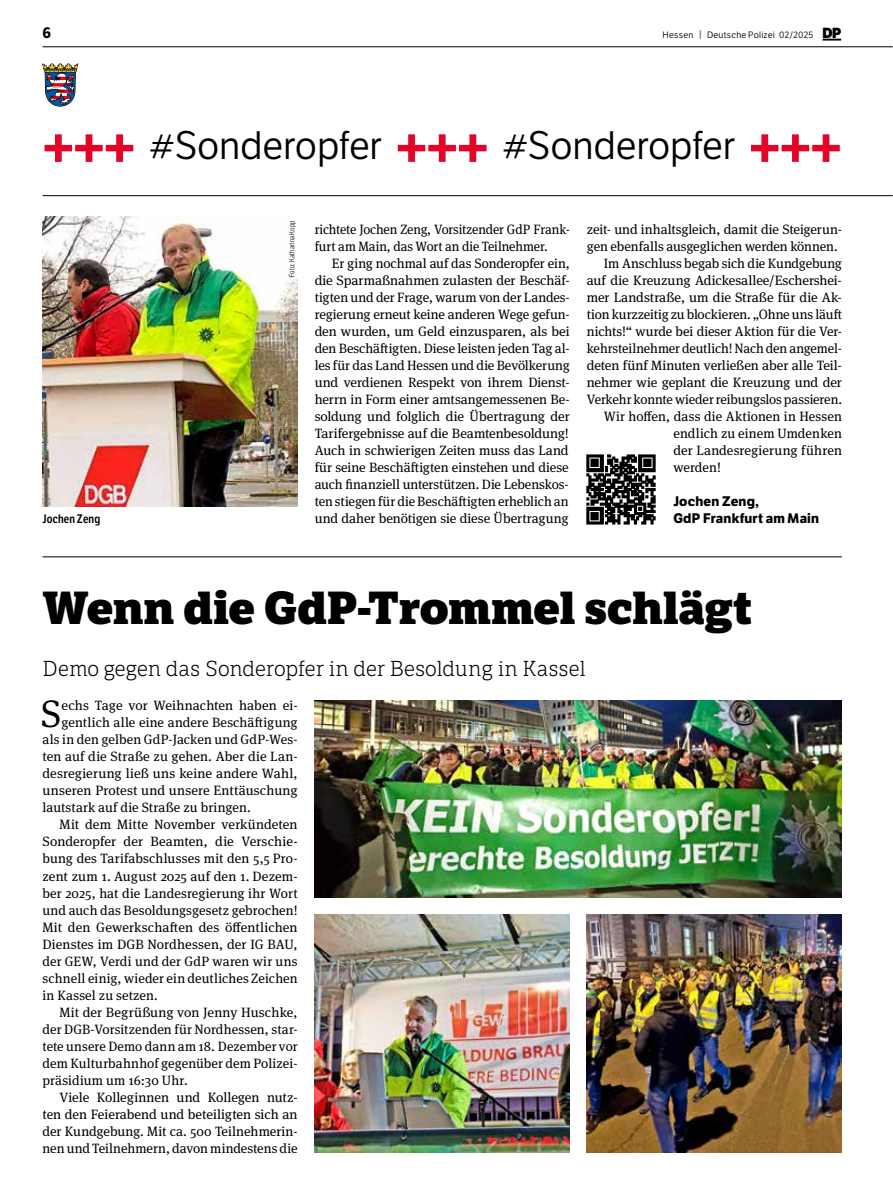
<style>
.page{position:relative;width:893px;height:1191px;background:#fff}
.page>*{position:absolute;margin:0;border:0;box-sizing:border-box;transform-origin:0 0}
.t1{font:800 45px "LFT Etica Sheriff";letter-spacing:-.005em;color:#000}
.t2{font:38.7px "LFT Etica Bk";letter-spacing:-.005em;color:#000}
.t3{font:38.25px "Meta Serif Pro";color:#000}
.t4{font:300 21px "LFT Etica Sheriff";letter-spacing:-.01em;color:#000}
.t5{font:700 15px "LFT Etica";color:#000}
.t6{font:13.5px/17px "Meta Serif Pro";color:#000}
.t7{font:700 13.5px "LFT Etica";letter-spacing:.02em;color:#000}
.t8{font:600 12px "LFT Etica Condensed";letter-spacing:.02em;color:#000}
.t9{font:9px "LFT Etica Bk";letter-spacing:.025em;color:#000}
.t10{font:300 7.5px "LFT Etica Condensed";letter-spacing:.02em;color:#000}
.s1{font-size:9.3px}
.s2{font-family:"LFT Etica XB";font-size:14.25px}
.s3{font-family:"LFT Etica XB";font-size:52.65px;color:#e40428}
</style>
<div class="page">
<hr style="left:43px;top:195px;width:850px;height:1px;background:#000">
<hr style="left:43px;top:47px;width:850px;height:1px;background:#000">
<svg style="left:822px;top:39px;width:19px;height:2px"></svg>
<svg style="left:43px;top:64px;width:35px;height:42px"></svg>
<img style="left:43px;top:217px;width:255px;height:289px">
<hr style="left:43px;top:556px;width:799px;height:1px;background:#000">
<img style="left:315px;top:701px;width:527px;height:196px">
<img style="left:587px;top:914px;width:255px;height:238px">
<img style="left:315px;top:914px;width:255px;height:238px">
<img style="left:586px;top:454px;width:70px;height:71px">
<p class="t5" style="left:43px;top:23px;width:10px">6</p>
<p class="t9" style="left:663px;top:29px;width:180px">Hessen <span class="s1">|</span> Deutsche Polizei 02/2025 <span class="s2">DP</span></p>
<h2 class="t2" style="left:43px;top:123px;width:801px"><span class="s3">+++</span> #Sonderopfer <span class="s3">+++</span> #Sonderopfer <span class="s3">+++</span></h2>
<p class="t10" style="left:288px;top:277px;width:58px;rotate:-90deg">Foto: Katharina Kopp</p>
<p class="t6" style="left:315px;top:220px;width:257px">richtete Jochen Zeng, Vorsitzender GdP Frank&shy;furt am Main, das Wort an die Teilnehmer.</p>
<p class="t6" style="left:315px;top:254px;width:257px;text-align:justify;text-indent:17px">Er ging nochmal auf das Sonderopfer ein, die Sparmaßnahmen zulasten der Beschäf&shy;tigten und der Frage, warum von der Landes&shy;regierung erneut keine anderen Wege gefun&shy;den wurden, um Geld einzusparen, als bei den Beschäftigten. Diese leisten jeden Tag al&shy;les für das Land Hessen und die Bevölkerung und verdienen Respekt von ihrem Dienst&shy;herrn in Form einer amtsangemessenen Be&shy;soldung und folglich die Übertragung der Tarifergebnisse auf die Beamtenbesoldung!<br>Auch in schwierigen Zeiten muss das Land für seine Beschäftigten einstehen und diese auch finanziell unterstützen. Die Lebenskos&shy;ten stiegen für die Beschäftigten erheblich an und daher benötigen sie diese Übertragung</p>
<p class="t6" style="left:587px;top:220px;width:257px">zeit- und inhaltsgleich, damit die Steigerun-</p>
<p class="t6" style="left:587px;top:237px;width:252px">gen ebenfalls ausgeglichen werden können.</p>
<p class="t6" style="left:604px;top:254px;width:240px">Im Anschluss begab sich die Kundgebung</p>
<p class="t6" style="left:587px;top:271px;width:257px">auf die Kreuzung Adickesallee/Eschershei-</p>
<p class="t6" style="left:587px;top:288px;width:255px">mer Landstraße, um die Straße für die Ak-</p>
<p class="t6" style="left:587px;top:305px;width:257px">tion kurzzeitig zu blockieren. „Ohne uns läuft</p>
<p class="t6" style="left:587px;top:322px;width:257px">nichts!“ wurde bei dieser Aktion für die Ver-</p>
<p class="t6" style="left:587px;top:339px;width:257px">kehrsteilnehmer deutlich! Nach den angemel-</p>
<p class="t6" style="left:587px;top:356px;width:257px">deten fünf Minuten verließen aber alle Teil-</p>
<p class="t6" style="left:587px;top:373px;width:257px">nehmer wie geplant die Kreuzung und der</p>
<p class="t6" style="left:587px;top:390px;width:257px">Verkehr konnte wieder reibungslos passieren.</p>
<p class="t6" style="left:604px;top:407px;width:240px">Wir hoffen, dass die Aktionen in Hessen</p>
<p class="t6" style="left:673px;top:424px;width:170px">endlich zu einem Umdenken</p>
<p class="t6" style="left:673px;top:441px;width:170px">der Landesregierung führen</p>
<p class="t6" style="left:673px;top:458px;width:49px">werden!</p>
<p class="t7" style="left:673px;top:493px;width:87px">Jochen Zeng,</p>
<p class="t8" style="left:43px;top:512px;width:59px">Jochen Zeng</p>
<p class="t7" style="left:673px;top:510px;width:147px">GdP Frankfurt am Main</p>
<h1 class="t1" style="left:43px;top:580px;width:711px">Wenn die GdP-Trommel schlägt</h1>
<h3 class="t4" style="left:43px;top:656px;width:545px">Demo gegen das Sonderopfer in der Besoldung in Kassel</h3>
<h3 class="t3" style="left:41px;top:686px;width:22px">S</h3>
<p class="t6" style="left:62px;top:696px;width:238px">echs Tage vor Weihnachten haben ei-</p>
<p class="t6" style="left:62px;top:713px;width:238px">gentlich alle eine andere Beschäftigung</p>
<p class="t6" style="left:43px;top:730px;width:257px">als in den gelben GdP-Jacken und GdP-Wes-</p>
<p class="t6" style="left:43px;top:747px;width:257px">ten auf die Straße zu gehen. Aber die Lan-</p>
<p class="t6" style="left:43px;top:764px;width:257px">desregierung ließ uns keine andere Wahl,</p>
<p class="t6" style="left:43px;top:781px;width:257px">unseren Protest und unsere Enttäuschung</p>
<p class="t6" style="left:43px;top:798px;width:210px">lautstark auf die Straße zu bringen.</p>
<p class="t6" style="left:60px;top:815px;width:240px">Mit dem Mitte November verkündeten</p>
<p class="t6" style="left:43px;top:832px;width:257px">Sonderopfer der Beamten, die Verschie-</p>
<p class="t6" style="left:43px;top:849px;width:257px">bung des Tarifabschlusses mit den 5,5 Pro-</p>
<p class="t6" style="left:43px;top:866px;width:257px">zent zum 1. August 2025 auf den 1. Dezem-</p>
<p class="t6" style="left:43px;top:883px;width:257px">ber 2025, hat die Landesregierung ihr Wort</p>
<p class="t6" style="left:43px;top:900px;width:257px">und auch das Besoldungsgesetz gebrochen!</p>
<p class="t6" style="left:43px;top:917px;width:257px">Mit den Gewerkschaften des öffentlichen</p>
<p class="t6" style="left:43px;top:934px;width:257px">Dienstes im DGB Nordhessen, der IG BAU,</p>
<p class="t6" style="left:43px;top:951px;width:257px">der GEW, Verdi und der GdP waren wir uns</p>
<p class="t6" style="left:43px;top:968px;width:257px">schnell einig, wieder ein deutliches Zeichen</p>
<p class="t6" style="left:43px;top:985px;width:117px">in Kassel zu setzen.</p>
<p class="t6" style="left:60px;top:1002px;width:240px">Mit der Begrüßung von Jenny Huschke,</p>
<p class="t6" style="left:43px;top:1019px;width:257px">der DGB-Vorsitzenden für Nordhessen, star-</p>
<p class="t6" style="left:43px;top:1036px;width:257px">tete unsere Demo dann am 18. Dezember vor</p>
<p class="t6" style="left:43px;top:1053px;width:257px">dem Kulturbahnhof gegenüber dem Polizei-</p>
<p class="t6" style="left:43px;top:1070px;width:147px">präsidium um 16:30 Uhr.</p>
<p class="t6" style="left:60px;top:1087px;width:240px">Viele Kolleginnen und Kollegen nutz-</p>
<p class="t6" style="left:43px;top:1104px;width:257px">ten den Feierabend und beteiligten sich an</p>
<p class="t6" style="left:43px;top:1121px;width:257px">der Kundgebung. Mit ca. 500 Teilnehmerin-</p>
<p class="t6" style="left:43px;top:1138px;width:257px">nen und Teilnehmern, davon mindestens die</p>
</div>
